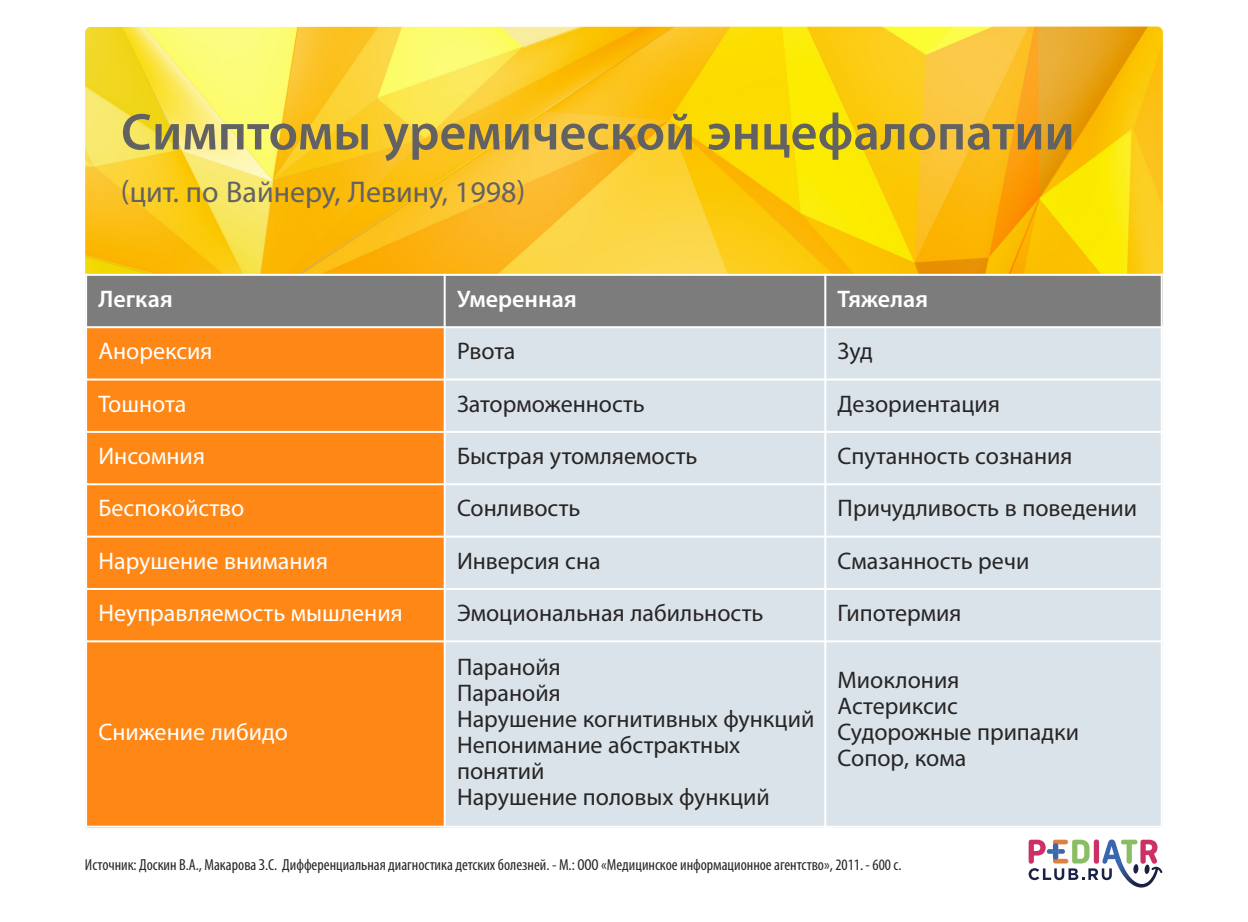
<style>
.page{position:relative;width:1248px;height:922px;background:#fff}
.page>*{position:absolute;margin:0;border:0;box-sizing:border-box;transform-origin:0 0}
.t1{font:600 52px "Myriad Pro";color:#636263}
.t2{font:30px "Myriad Pro";color:#636263}
.t3{font:24px/26px "Myriad Pro";color:#272526}
.t4{font:24px "Myriad Pro";color:#fff}
.t5{font:600 24px "Myriad Pro";color:#fff}
.t6{font:condensed 16px "Myriad Pro";color:#272526}
</style>
<div class="page">
<img style="left:85px;top:27px;width:1077px;height:265px;border-radius:6px">
<svg style="left:1028px;top:839px;width:134px;height:48px"></svg>
<div style="left:1144px;top:864px;width:5px;height:9px;background:#1b2144;border-radius:50%"></div>
<svg style="left:1133px;top:863px;width:5px;height:10px"></svg>
<div style="left:85px;top:274px;width:359px;height:53px;background:#7d7c7d"></div>
<div style="left:444px;top:274px;width:381px;height:53px;background:#7d7c7d"></div>
<div style="left:825px;top:274px;width:337px;height:53px;background:#7d7c7d"></div>
<div style="left:85px;top:327px;width:359px;height:52px;background:#ff8716"></div>
<div style="left:444px;top:327px;width:381px;height:52px;background:#dae3e9"></div>
<div style="left:825px;top:327px;width:337px;height:52px;background:#dae3e9"></div>
<div style="left:85px;top:379px;width:359px;height:52px;background:#ff8716"></div>
<div style="left:444px;top:379px;width:381px;height:52px;background:#dae3e9"></div>
<div style="left:825px;top:379px;width:337px;height:52px;background:#dae3e9"></div>
<div style="left:85px;top:431px;width:359px;height:53px;background:#ff8716"></div>
<div style="left:444px;top:431px;width:381px;height:53px;background:#dae3e9"></div>
<div style="left:825px;top:431px;width:337px;height:53px;background:#dae3e9"></div>
<div style="left:85px;top:484px;width:359px;height:52px;background:#ff8716"></div>
<div style="left:444px;top:484px;width:381px;height:52px;background:#dae3e9"></div>
<div style="left:825px;top:484px;width:337px;height:52px;background:#dae3e9"></div>
<div style="left:85px;top:536px;width:359px;height:52px;background:#ff8716"></div>
<div style="left:444px;top:536px;width:381px;height:52px;background:#dae3e9"></div>
<div style="left:825px;top:536px;width:337px;height:52px;background:#dae3e9"></div>
<div style="left:85px;top:588px;width:359px;height:53px;background:#ff8716"></div>
<div style="left:444px;top:588px;width:381px;height:53px;background:#dae3e9"></div>
<div style="left:825px;top:588px;width:337px;height:53px;background:#dae3e9"></div>
<div style="left:85px;top:641px;width:359px;height:186px;background:#ff8716"></div>
<div style="left:444px;top:641px;width:381px;height:186px;background:#dae3e9"></div>
<div style="left:825px;top:641px;width:337px;height:186px;background:#dae3e9"></div>
<hr style="left:85px;top:274px;width:2px;height:553px;background:#fff">
<hr style="left:443px;top:274px;width:2px;height:553px;background:#fff">
<hr style="left:824px;top:274px;width:2px;height:553px;background:#fff">
<hr style="left:1160px;top:274px;width:2px;height:553px;background:#fff">
<hr style="left:85px;top:274px;width:1077px;height:2px;background:#fff">
<hr style="left:85px;top:326px;width:1077px;height:2px;background:#fff">
<hr style="left:85px;top:378px;width:1077px;height:2px;background:#fff">
<hr style="left:85px;top:430px;width:1077px;height:2px;background:#fff">
<hr style="left:85px;top:483px;width:1077px;height:2px;background:#fff">
<hr style="left:85px;top:535px;width:1077px;height:2px;background:#fff">
<hr style="left:85px;top:587px;width:1077px;height:2px;background:#fff">
<hr style="left:85px;top:640px;width:1077px;height:2px;background:#fff">
<hr style="left:85px;top:825px;width:1077px;height:2px;background:#fff">
<h1 class="t1" style="left:121px;top:112px;width:954px">Симптомы уремической энцефалопатии</h1>
<p class="t2" style="left:121px;top:180px;width:406px">(цит. по Вайнеру, Левину, 1998)</p>
<p class="t5" style="left:98px;top:290px;width:76px">Легкая</p>
<p class="t5" style="left:457px;top:290px;width:121px">Умеренная</p>
<p class="t5" style="left:837px;top:290px;width:92px">Тяжелая</p>
<p class="t4" style="left:98px;top:342px;width:116px">Анорексия</p>
<p class="t3" style="left:457px;top:340px;width:60px">Рвота</p>
<p class="t3" style="left:837px;top:340px;width:37px">Зуд</p>
<p class="t4" style="left:98px;top:394px;width:89px">Тошнота</p>
<p class="t3" style="left:457px;top:392px;width:189px">Заторможенность</p>
<p class="t3" style="left:837px;top:392px;width:164px">Дезориентация</p>
<p class="t4" style="left:98px;top:447px;width:108px">Инсомния</p>
<p class="t3" style="left:457px;top:444px;width:242px">Быстрая утомляемость</p>
<p class="t3" style="left:837px;top:444px;width:236px">Спутанность сознания</p>
<p class="t4" style="left:98px;top:499px;width:147px">Беспокойство</p>
<p class="t3" style="left:457px;top:497px;width:125px">Сонливость</p>
<p class="t3" style="left:837px;top:497px;width:301px">Причудливость в поведении</p>
<p class="t4" style="left:98px;top:551px;width:231px">Нарушение внимания</p>
<p class="t3" style="left:457px;top:549px;width:145px">Инверсия сна</p>
<p class="t3" style="left:837px;top:549px;width:193px">Смазанность речи</p>
<p class="t4" style="left:98px;top:603px;width:306px">Неуправляемость мышления</p>
<p class="t3" style="left:457px;top:601px;width:308px">Эмоциональная лабильность</p>
<p class="t3" style="left:837px;top:601px;width:125px">Гипотермия</p>
<p class="t4" style="left:98px;top:722px;width:191px">Снижение либидо</p>
<p class="t3" style="left:457px;top:655px;width:359px">Паранойя<br>Паранойя<br>Нарушение когнитивных функций<br>Непонимание абстрактных понятий<br>Нарушение половых функций</p>
<p class="t3" style="left:837px;top:668px;width:243px">Миоклония<br>Астериксис<br>Судорожные припадки<br>Сопор, кома</p>
<p class="t6" style="left:85px;top:858px;width:818px">Источник: Доскин В.А., Макарова З.С. Дифференциальная диагностика детских болезней. - М.: ООО «Медицинское информационное агентство», 2011. - 600 с.</p>
</div>
